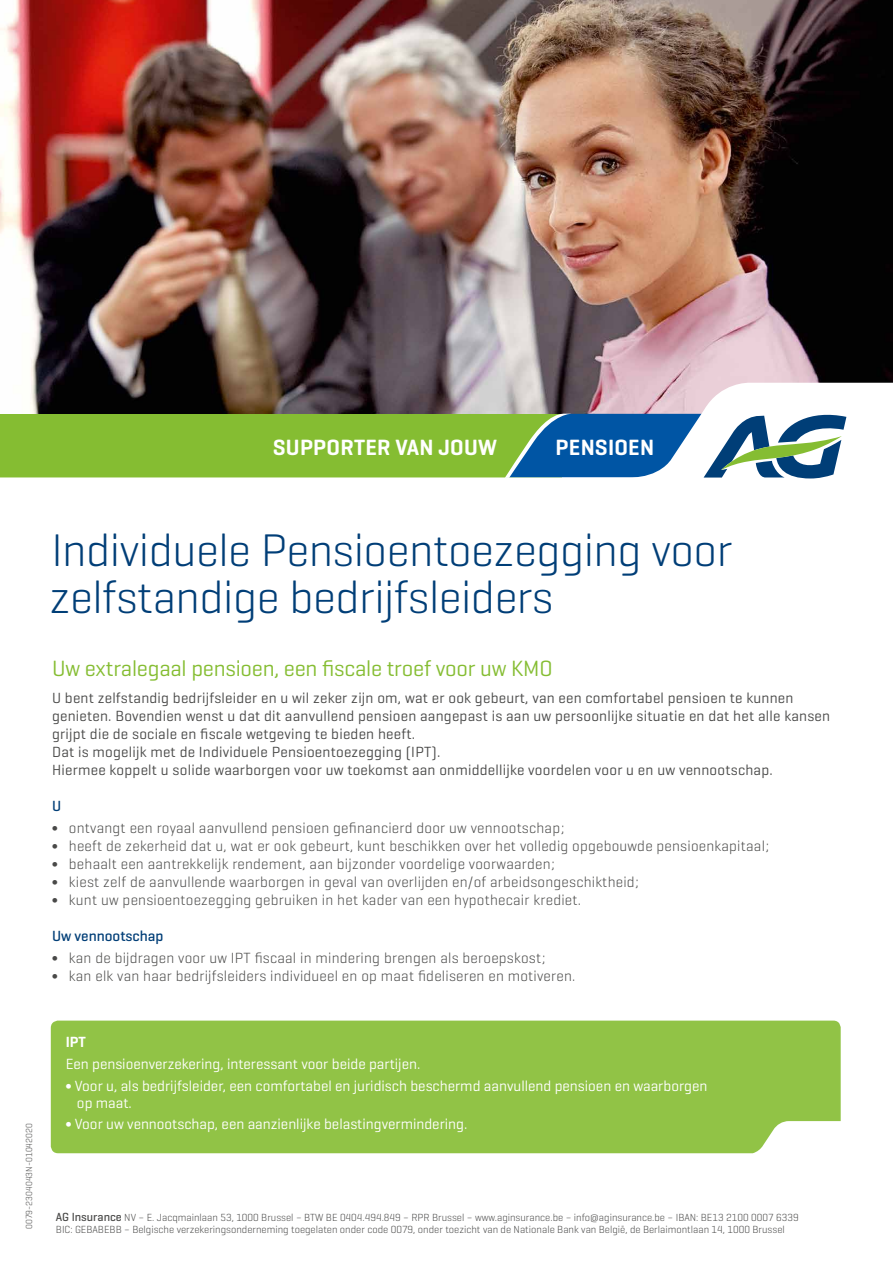
<style>
.page{position:relative;width:893px;height:1263px;background:#fff}
.page>*{position:absolute;margin:0;border:0;box-sizing:border-box;transform-origin:0 0}
.t1{font:300 46.5px/46.5px "Geogrotesque";letter-spacing:-.01em;color:#003e77}
.t2{font:22.5px "Geogrotesque";letter-spacing:-.01em;color:#85bd32}
.t3{font:600 22.5px "Geogrotesque";letter-spacing:.01em;color:#fff}
.t4{font:300 15px/18px "Geogrotesque";letter-spacing:.015em;color:#494948}
.t5{font:15px/18px "Geogrotesque";letter-spacing:.015em;color:#494948}
.t6{font:15px/21.8px "Geogrotesque";color:#fff}
.t7{font:500 15px "Geogrotesque";color:#003e77}
.t8{font:600 15px "Geogrotesque";color:#fff}
.t9{font:300 10.5px/12px "Geogrotesque";color:#4a4a49}
.t10{font:300 9px "Geogrotesque";color:#494948}
.s1{font-weight:500;font-size:12px}
</style>
<div class="page">
<img style="left:0;top:0;width:893px;height:382px">
<div style="left:51px;top:1020px;width:790px;height:133px;background:#91c346"></div>
<svg style="left:30px;top:382px;width:863px;height:27px"></svg>
<svg style="left:0;top:409px;width:847px;height:70px;background:#77a867"></svg>
<h2 class="t3" style="left:273px;top:434px;width:226px">SUPPORTER VAN JOUW</h2>
<h2 class="t3" style="left:556px;top:434px;width:100px">PENSIOEN</h2>
<h1 class="t1" style="left:50px;top:526px;width:684px">Individuele Pensioentoezegging voor zelfstandige bedrijfsleiders</h1>
<h2 class="t2" style="left:52px;top:654px;width:502px">Uw extralegaal pensioen, een fiscale troef voor uw KMO</h2>
<p class="t5" style="left:52px;top:688px;width:779px">U bent zelfstandig bedrijfsleider en u wil zeker zijn om, wat er ook gebeurt, van een comfortabel pensioen te kunnen genieten. Bovendien wenst u dat dit aanvullend pensioen aangepast is aan uw persoonlijke situatie en dat het alle kansen grijpt die de sociale en fiscale wetgeving te bieden heeft.<br>Dat is mogelijk met de Individuele Pensioentoezegging (IPT).<br>Hiermee koppelt u solide waarborgen voor uw toekomst aan onmiddellijke voordelen voor u en uw vennootschap.</p>
<p class="t7" style="left:52px;top:796px;width:11px">U</p>
<p class="t4" style="left:52px;top:818px;width:719px">∫ ontvangt een royaal aanvullend pensioen gefinancierd door uw vennootschap;<br>∫ heeft de zekerheid dat u, wat er ook gebeurt, kunt beschikken over het volledig opgebouwde pensioenkapitaal; ∫ behaalt een aantrekkelijk rendement, aan bijzonder voordelige voorwaarden;<br>∫ kiest zelf de aanvullende waarborgen in geval van overlijden en/of arbeidsongeschiktheid;<br>∫ kunt uw pensioentoezegging gebruiken in het kader van een hypothecair krediet.</p>
<p class="t7" style="left:52px;top:926px;width:113px">Uw vennootschap</p>
<p class="t4" style="left:52px;top:948px;width:525px">∫ kan de bijdragen voor uw IPT fiscaal in mindering brengen als beroepskost;<br>∫ kan elk van haar bedrijfsleiders individueel en op maat fideliseren en motiveren.</p>
<p class="t10" style="left:23px;top:1229px;width:107px;rotate:-90deg">0079-2304043N-01042020</p>
<p class="t8" style="left:66px;top:1033px;width:22px">IPT</p>
<p class="t6" style="left:66px;top:1053px;width:643px">Een pensioenverzekering, interessant voor beide partijen.<br>∫ Voor u, als bedrijfsleider, een comfortabel en juridisch beschermd aanvullend pensioen en waarborgen</p>
<p class="t6" style="left:66px;top:1091px;width:403px;text-indent:11px">op maat.<br>∫ Voor uw vennootschap, een aanzienlijke belastingvermindering.</p>
<p class="t9" style="left:56px;top:1211px;width:744px"><span class="s1">AG Insurance</span> NV – E. Jacqmainlaan 53, 1000 Brussel – BTW BE 0404.494.849 – RPR Brussel – www.aginsurance.be – info@aginsurance.be – IBAN: BE13 2100 0007 6339<br>BIC: GEBABEBB – Belgische verzekeringsonderneming toegelaten onder code 0079, onder toezicht van de Nationale Bank van België, de Berlaimontlaan 14, 1000 Brussel</p>
</div>
